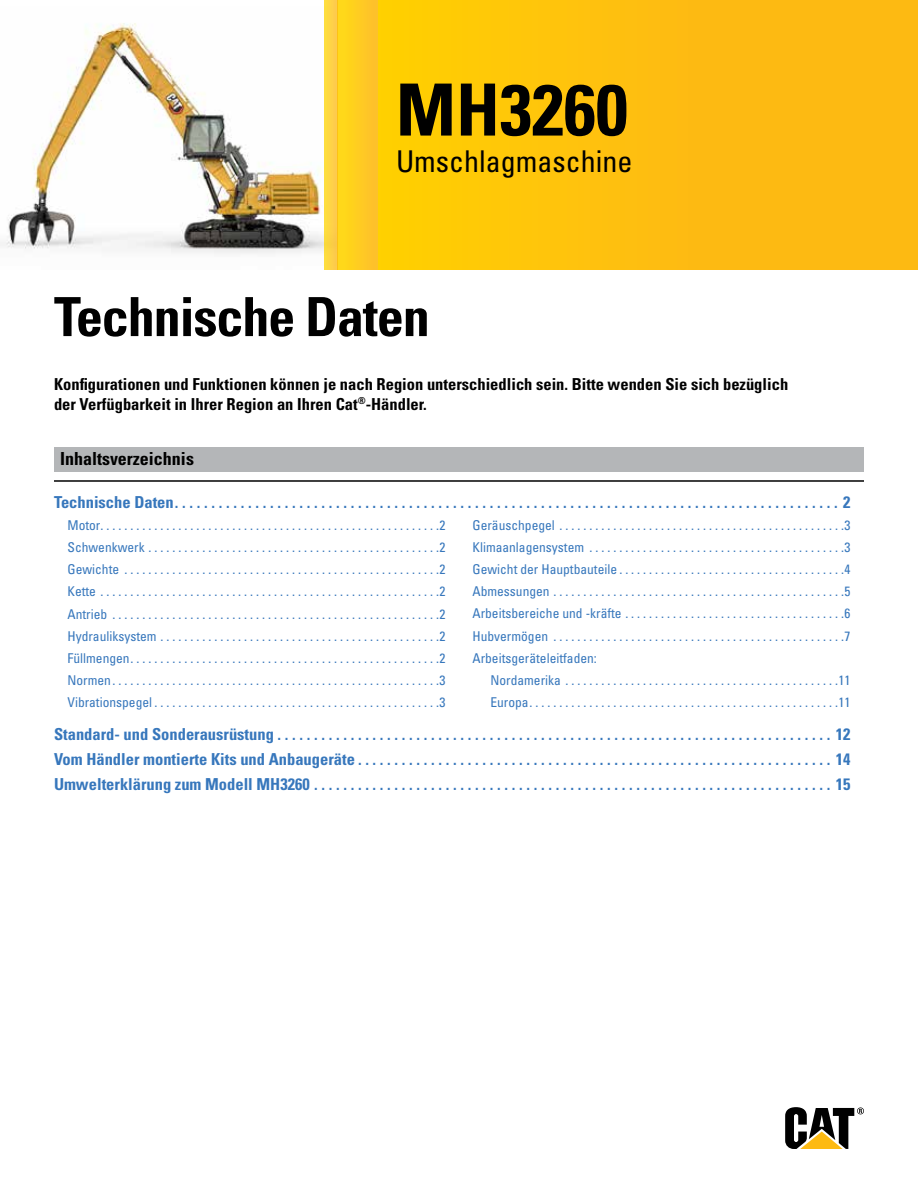
<style>
.page{position:relative;width:918px;height:1188px;background:#fff}
.page>*{position:absolute;margin:0;border:0;box-sizing:border-box;transform-origin:0 0}
.t1{font:700 condensed 72px "Univers LT Std";color:#000}
.t2{font:700 condensed 54px "Univers LT Std";letter-spacing:-.02em;color:#000}
.t3{font:condensed 30px "Univers LT Std";color:#000}
.t4{font:700 condensed 18px "Univers LT Std";color:#000}
.t5{font:16.5px/25.2px "Univers LTCYR 67 Bold Cond";color:#3777bc;text-align:justify}
.t6{font:700 condensed 16.5px/19.8px "Univers LT Std";color:#000}
.t7{font:condensed 13.5px/22.2px "Univers LTCYR 57";color:#3777bc}
.t8{font:condensed 13.5px "Univers LT Std";color:#3777bc}
.s1{font-family:"Univers LT Std";font-weight:700;font-stretch:condensed}
.s2{font-family:"Univers LT Std"}
</style>
<div class="page">
<img style="left:0;top:23px;width:324px;height:231px">
<div style="left:378px;top:0;width:540px;height:270px;background:linear-gradient(to right,#ffcd04,#fdb517)"></div>
<div style="left:338px;top:0;width:40px;height:270px;background:#ffcd21"></div>
<div style="left:324px;top:0;width:14px;height:270px;background:#fed246"></div>
<svg style="left:785px;top:1107px;width:79px;height:42px"></svg>
<div style="left:54px;top:447px;width:810px;height:25px;background:#b4b6b8"></div>
<hr style="left:54px;top:480px;width:810px;height:2px;background:#000">
<h1 class="t1" style="left:396px;top:66px;width:233px">MH3260</h1>
<h3 class="t3" style="left:396px;top:142px;width:238px">Umschlagmaschine</h3>
<h2 class="t2" style="left:54px;top:284px;width:377px">Technische Daten</h2>
<p class="t6" style="left:54px;top:374px;width:736px">Konfigurationen und Funktionen können je nach Region unterschiedlich sein. Bitte wenden Sie sich bezüglich der Verfügbarkeit in Ihrer Region an Ihren Cat<sup>®</sup>-Händler.</p>
<h3 class="t4" style="left:60px;top:447px;width:135px">Inhaltsverzeichnis</h3>
<p class="t5" style="left:54px;top:490px;width:798px"><span class="s1">Technische Daten</span> . . . . . . . . . . . . . . . . . . . . . . . . . . . . . . . . . . . . . . . . . . . . . . . . . . . . . . . . . . . . . . . . . . . . . . . . . . . . . . . . . . . . . . . . . . . <span class="s1">2</span></p>
<p class="t7" style="left:68px;top:513px;width:379px"><span class="s2">Motor</span> . . . . . . . . . . . . . . . . . . . . . . . . . . . . . . . . . . . . . . . . . . . . . . . . . . . . . . . . <span class="s2">2<br>Schwenkwerk</span> . . . . . . . . . . . . . . . . . . . . . . . . . . . . . . . . . . . . . . . . . . . . . . . . <span class="s2">2<br>Gewichte</span> . . . . . . . . . . . . . . . . . . . . . . . . . . . . . . . . . . . . . . . . . . . . . . . . . . . . <span class="s2">2<br>Kette</span> . . . . . . . . . . . . . . . . . . . . . . . . . . . . . . . . . . . . . . . . . . . . . . . . . . . . . . . . <span class="s2">2<br>Antrieb</span> . . . . . . . . . . . . . . . . . . . . . . . . . . . . . . . . . . . . . . . . . . . . . . . . . . . . . . <span class="s2">2<br>Hydrauliksystem</span> . . . . . . . . . . . . . . . . . . . . . . . . . . . . . . . . . . . . . . . . . . . . . . <span class="s2">2<br>Füllmengen</span> . . . . . . . . . . . . . . . . . . . . . . . . . . . . . . . . . . . . . . . . . . . . . . . . . . . <span class="s2">2<br>Normen</span> . . . . . . . . . . . . . . . . . . . . . . . . . . . . . . . . . . . . . . . . . . . . . . . . . . . . . . <span class="s2">3<br>Vibrationspegel</span> . . . . . . . . . . . . . . . . . . . . . . . . . . . . . . . . . . . . . . . . . . . . . . . <span class="s2">3</span></p>
<p class="t7" style="left:472px;top:513px;width:379px"><span class="s2">Geräuschpegel</span> . . . . . . . . . . . . . . . . . . . . . . . . . . . . . . . . . . . . . . . . . . . . . . . <span class="s2">3<br>Klimaanlagensystem</span> . . . . . . . . . . . . . . . . . . . . . . . . . . . . . . . . . . . . . . . . . . <span class="s2">3<br>Gewicht der Hauptbauteile</span> . . . . . . . . . . . . . . . . . . . . . . . . . . . . . . . . . . . . . <span class="s2">4<br>Abmessungen</span> . . . . . . . . . . . . . . . . . . . . . . . . . . . . . . . . . . . . . . . . . . . . . . . . <span class="s2">5<br>Arbeitsbereiche und -kräfte</span> . . . . . . . . . . . . . . . . . . . . . . . . . . . . . . . . . . . . <span class="s2">6<br>Hubvermögen</span> . . . . . . . . . . . . . . . . . . . . . . . . . . . . . . . . . . . . . . . . . . . . . . . . <span class="s2">7</span></p>
<p class="t8" style="left:472px;top:650px;width:126px">Arbeitsgeräteleitfaden:</p>
<p class="t7" style="left:490px;top:669px;width:362px"><span class="s2">Nordamerika</span> . . . . . . . . . . . . . . . . . . . . . . . . . . . . . . . . . . . . . . . . . . . . . <span class="s2">11<br>Europa</span> . . . . . . . . . . . . . . . . . . . . . . . . . . . . . . . . . . . . . . . . . . . . . . . . . . . <span class="s2">11</span></p>
<p class="t5" style="left:54px;top:721px;width:798px"><span class="s1">Standard- und Sonderausrüstung</span> . . . . . . . . . . . . . . . . . . . . . . . . . . . . . . . . . . . . . . . . . . . . . . . . . . . . . . . . . . . . . . . . . . . . . . . . . . . . <span class="s1">12<br>Vom Händler montierte Kits und Anbaugeräte</span> . . . . . . . . . . . . . . . . . . . . . . . . . . . . . . . . . . . . . . . . . . . . . . . . . . . . . . . . . . . . . . . . . <span class="s1">14<br>Umwelterklärung zum Modell MH3260</span> . . . . . . . . . . . . . . . . . . . . . . . . . . . . . . . . . . . . . . . . . . . . . . . . . . . . . . . . . . . . . . . . . . . . . . . <span class="s1">15</span></p>
</div>
